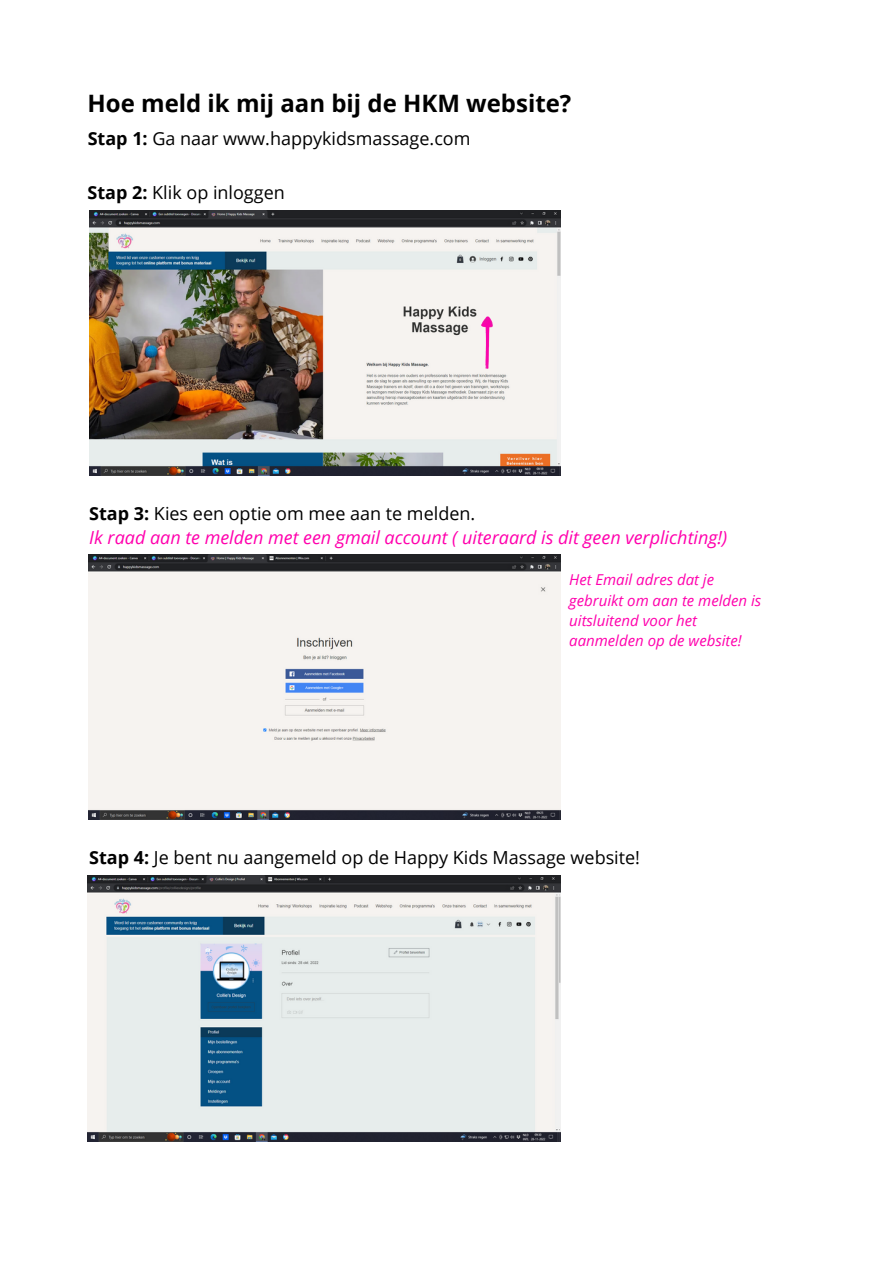
<style>
.page{position:relative;width:893px;height:1264px;background:#fff}
.page>*{position:absolute;margin:0;border:0;box-sizing:border-box;transform-origin:0 0}
.t1{font:700 24px "Open Sans";color:#000}
.t2{font:18px "Open Sans";color:#000}
.t3{font:italic 18px/24.8px "Open Sans";color:#ff00ad}
.t4{font:italic 15px/20.2px "Open Sans";color:#ff00ad}
.s1{font-weight:700}
.s2{font-weight:700;font-style:normal;color:#000}
.s3{font-style:normal;color:#000}
</style>
<div class="page">
<img style="left:89px;top:210px;width:471px;height:265px">
<img style="left:481px;top:317px;width:11px;height:51px">
<img style="left:89px;top:554px;width:471px;height:265px">
<img style="left:88px;top:875px;width:470px;height:265px">
<h1 class="t1" style="left:88px;top:86px;width:485px">Hoe meld ik mij aan bij de HKM website?</h1>
<p class="t2" style="left:88px;top:125px;width:384px"><span class="s1">Stap 1:</span> Ga naar www.happykidsmassage.com</p>
<p class="t2" style="left:88px;top:180px;width:199px"><span class="s1">Stap 2:</span> Klik op inloggen</p>
<p class="t3" style="left:89px;top:500px;width:639px"><span class="s2">Stap 3:</span> <span class="s3">Kies een optie om mee aan te melden.<br></span>Ik raad aan te melden met een gmail account ( uiteraard is dit geen verplichting!)</p>
<p class="t4" style="left:569px;top:569px;width:193px">Het Email adres dat je gebruikt om aan te melden is uitsluitend voor het aanmelden op de website!</p>
<p class="t2" style="left:89px;top:844px;width:552px"><span class="s1">Stap 4:</span> Je bent nu aangemeld op de Happy Kids Massage website!</p>
</div>
